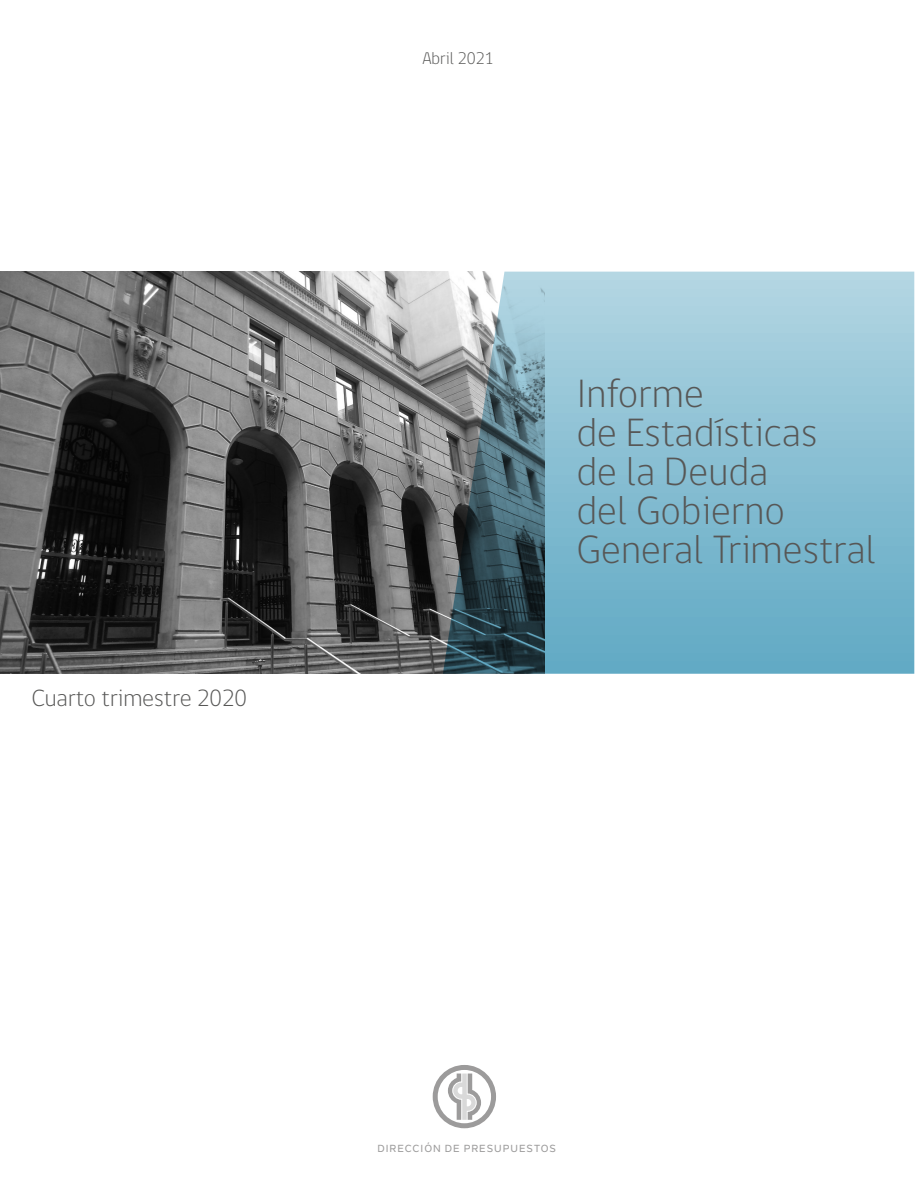
<style>
.page{position:relative;width:915px;height:1191px;background:#fff}
.page>*{position:absolute;margin:0;border:0;box-sizing:border-box;transform-origin:0 0}
.t1{font:300 40.5px/39px "gob CL";color:#575756}
.t2{font:300 24px "gob CL";color:#575756}
.t3{font:300 17.25px "gob CL";color:#575756}
.t4{font:500 10.2px "Nolan Next";letter-spacing:.1em;color:#9c9b9b}
</style>
<div class="page">
<img style="left:0;top:272px;width:442px;height:402px">
<svg style="left:442px;top:272px;width:472px;height:402px;background:#80afc0"></svg>
<svg style="left:432px;top:1065px;width:64px;height:63px"></svg>
<p class="t2" style="left:32px;top:682px;width:217px">Cuarto trimestre 2020</p>
<p class="t3" style="left:422px;top:46px;width:73px">Abril 2021</p>
<p class="t1" style="left:576px;top:375px;width:301px">Informe<br>de Estadísticas<br>de la Deuda<br>del Gobierno<br>General Trimestral</p>
<p class="t4" style="left:377px;top:1142px;width:180px">DIRECCIÓN DE PRESUPUESTOS</p>
</div>
